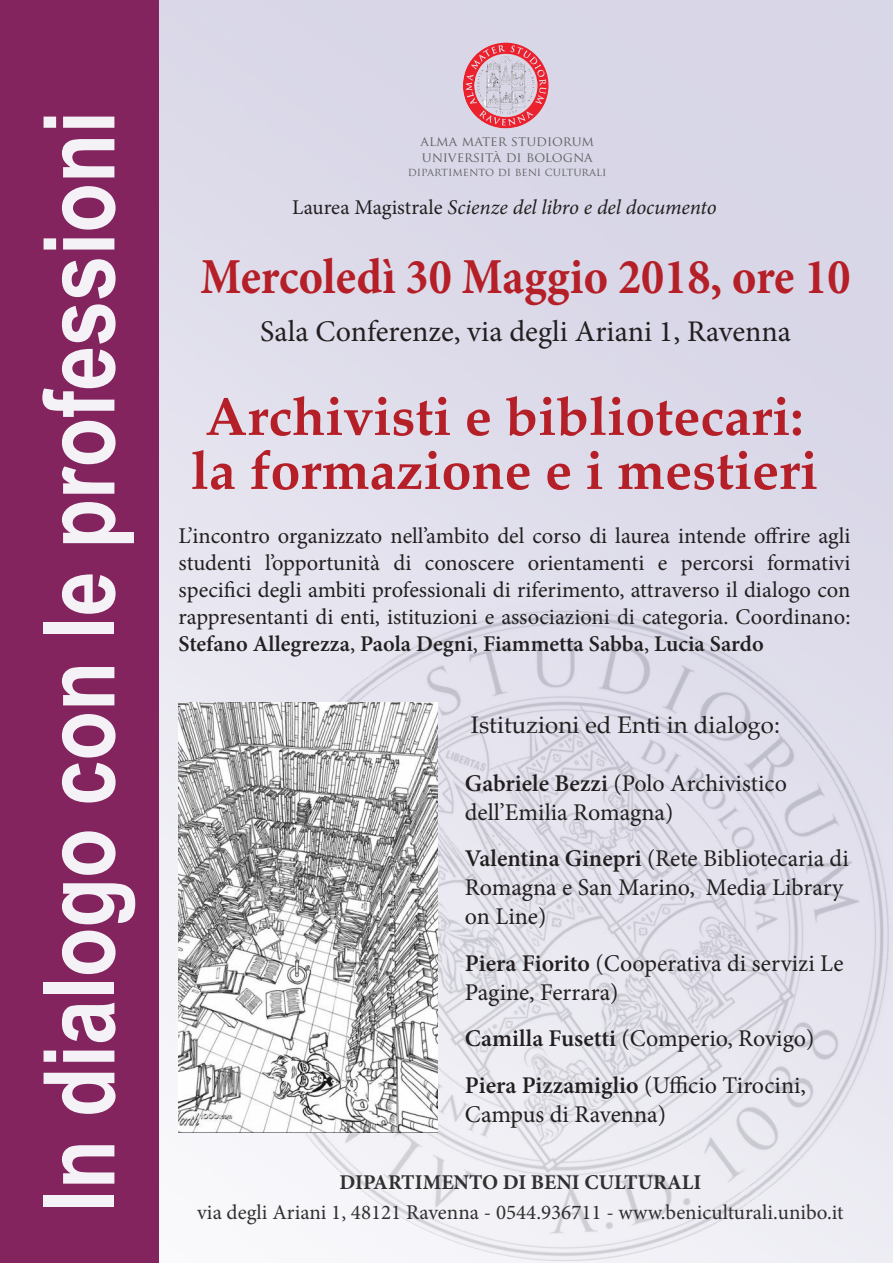
<style>
.page{position:relative;width:893px;height:1263px;background:#fff}
.page>*{position:absolute;margin:0;border:0;box-sizing:border-box;transform-origin:0 0}
.t1{font:700 99px "Arial Narrow";color:#f4f2f7}
.t2{font:700 54px "Palatino";color:#b51f27}
.t3{font:700 50.4px "Minion Pro";color:#b51f27;scale:.92 1}
.t4{font:30px "Minion Pro";color:#231f20}
.t5{font:24px/28.8px "Minion Pro";color:#231f20}
.t6{font:24px "Palatino";color:#231f20}
.t7{font:22.5px/27px "Minion Pro";color:#231f20;text-align:justify}
.t8{font:21px "Minion Pro";color:#312f30}
.t9{font:italic 21px "Minion Pro";letter-spacing:-.005em;color:#231f20}
.t10{font:700 21px "Minion Pro";color:#312f30}
.t11{font:13.5px "Trajan Pro";color:#636366}
.t12{font:11.25px "Trajan Pro";color:#636366}
.s1{font-style:normal}
.s2{font-weight:600}
</style>
<div class="page">
<img style="left:158px;top:0;width:735px;height:1263px">
<div style="left:0;top:0;width:158px;height:1263px;background:#83245e"></div>
<img style="left:179px;top:703px;width:259px;height:429px">
<img style="left:462px;top:43px;width:55px;height:86px">
<p class="t1" style="left:5px;top:1212px;width:1102px;rotate:-90deg">In dialogo con le professioni</p>
<p class="t11" style="left:421px;top:133px;width:175px">ALMA MATER STUDIORUM</p>
<p class="t11" style="left:422px;top:149px;width:172px">UNIVERSITÀ DI BOLOGNA</p>
<p class="t12" style="left:408px;top:165px;width:200px">DIPARTIMENTO DI BENI CULTURALI</p>
<p class="t9" style="left:292px;top:193px;width:426px"><span class="s1">Laurea Magistrale</span> Scienze del libro e del documento</p>
<p class="t3" style="left:201px;top:242px;width:708px">Mercoledì 30 Maggio 2018, ore 10</p>
<p class="t4" style="left:260px;top:312px;width:532px">Sala Conferenze, via degli Ariani 1, Ravenna</p>
<p class="t2" style="left:205px;top:370px;width:600px">Archivisti e bibliotecari:</p>
<p class="t2" style="left:191px;top:424px;width:628px">la formazione e i mestieri</p>
<p class="t7" style="left:179px;top:522px;width:673px">L’incontro organizzato nell’ambito del corso di laurea intende offrire agli studenti l’opportunità di conoscere orientamenti e percorsi formativi specifici degli ambiti professionali di riferimento, attraverso il dialogo con rappresentanti di enti, istituzioni e associazioni di categoria. Coordinano:<br><span class="s2">Stefano Allegrezza</span>, <span class="s2">Paola Degni</span>, <span class="s2">Fiammetta Sabba</span>, <span class="s2">Lucia Sardo</span></p>
<p class="t6" style="left:471px;top:705px;width:311px">Istituzioni ed Enti in dialogo:</p>
<p class="t5" style="left:465px;top:769px;width:324px"><span class="s2">Gabriele Bezzi</span> (Polo Archivistico dell’Emilia Romagna)</p>
<p class="t5" style="left:465px;top:844px;width:385px"><span class="s2">Valentina Ginepri</span> (Rete Bibliotecaria di<br>Romagna e San Marino, Media Library on Line)</p>
<p class="t5" style="left:465px;top:949px;width:380px"><span class="s2">Piera Fiorito</span> (Cooperativa di servizi Le<br>Pagine, Ferrara)</p>
<p class="t5" style="left:465px;top:1024px;width:351px"><span class="s2">Camilla Fusetti</span> (Comperio, Rovigo)</p>
<p class="t5" style="left:465px;top:1071px;width:342px"><span class="s2">Piera Pizzamiglio</span> (Ufficio Tirocini,<br>Campus di Ravenna)</p>
<p class="t10" style="left:339px;top:1167px;width:364px">DIPARTIMENTO DI BENI CULTURALI</p>
<p class="t8" style="left:197px;top:1198px;width:648px">via degli Ariani 1, 48121 Ravenna - 0544.936711 - www.beniculturali.unibo.it</p>
</div>
